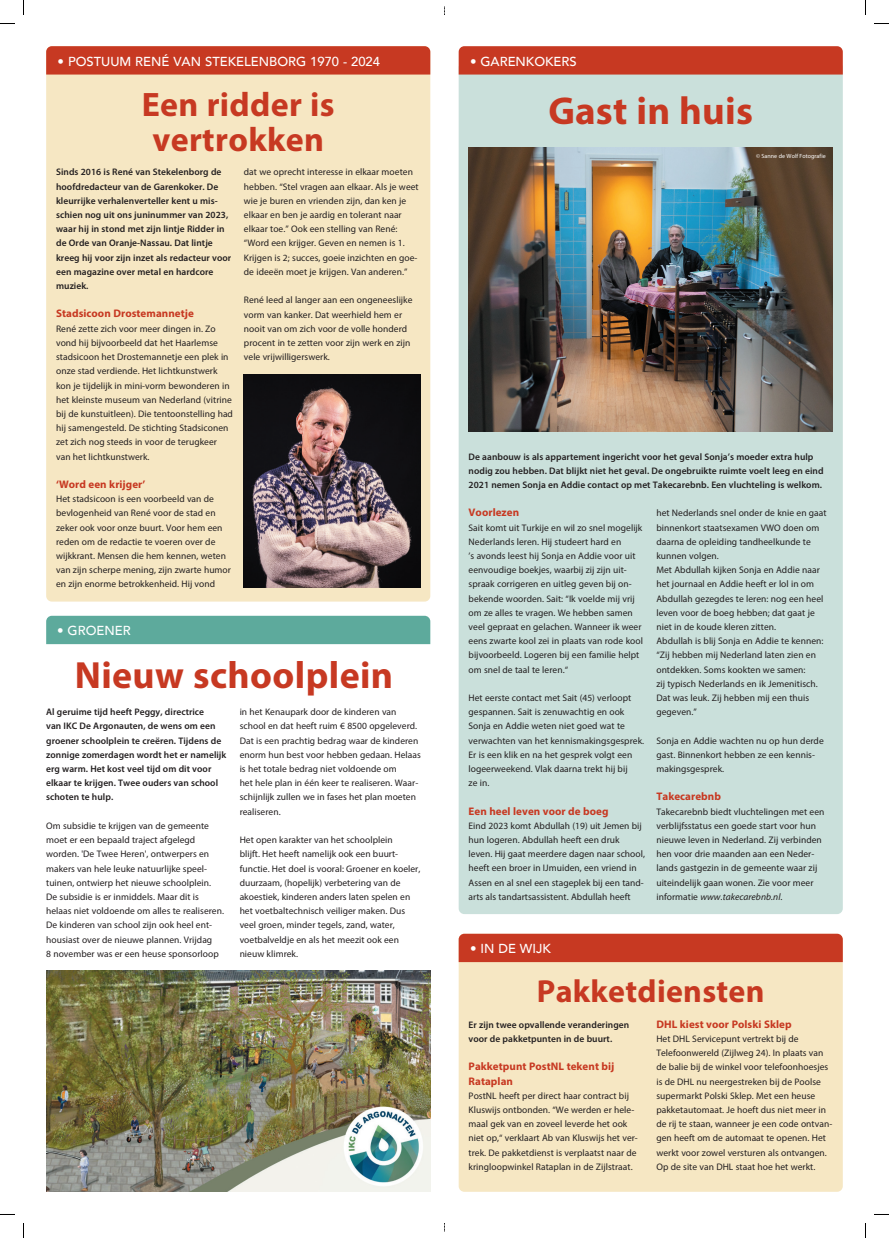
<style>
.page{position:relative;width:889px;height:1238px;background:#fff}
.page>*{position:absolute;margin:0;border:0;box-sizing:border-box;transform-origin:0 0}
.t1{font:700 39px "Myriad Pro";letter-spacing:.005em;color:#c73922}
.t2{font:700 38px "Myriad Pro";letter-spacing:.01em;color:#c73922}
.t3{font:700 34px/35px "Myriad Pro";letter-spacing:.01em;color:#c73922;text-align:center}
.t4{font:700 32px "Myriad Pro";letter-spacing:.01em;color:#c73922}
.t5{font:500 13px "Avenir";color:#fff}
.t6{font:700 11px/14.2px "Myriad Pro";letter-spacing:.005em;color:#c73922}
.t7{font:9.5px/14.2px "Myriad Pro";letter-spacing:.005em;color:#231f20}
.t8{font:600 9.5px/14.2px "Myriad Pro";letter-spacing:.005em;color:#231f20}
.t9{font:6px "Myriad Pro";letter-spacing:.005em;color:#fff}
.s1{font-style:italic}
</style>
<div class="page">
<div style="left:459px;top:62px;width:384px;height:852px;background:#cae0db;border-radius:6px"></div>
<svg style="left:459px;top:46px;width:384px;height:29px;background:#c73d26"></svg>
<img style="left:469px;top:147px;width:364px;height:284px">
<div style="left:459px;top:933px;width:384px;height:258px;background:#f6e7c3;border-radius:6px"></div>
<div style="left:46px;top:46px;width:384px;height:555px;background:#f6e7c3;border-radius:6px"></div>
<img style="left:244px;top:374px;width:176px;height:213px">
<svg style="left:46px;top:46px;width:384px;height:29px;background:#c83d25"></svg>
<div style="left:46px;top:616px;width:384px;height:28px;background:#5daa9c"></div>
<img style="left:46px;top:971px;width:384px;height:220px">
<div style="left:459px;top:933px;width:384px;height:29px;background:#c73922"></div>
<svg style="left:0;top:23px;width:15px;height:1px"></svg>
<svg style="left:874px;top:23px;width:15px;height:1px"></svg>
<svg style="left:0;top:1214px;width:15px;height:1px"></svg>
<svg style="left:874px;top:1214px;width:15px;height:1px"></svg>
<svg style="left:23px;top:0;width:1px;height:15px"></svg>
<svg style="left:23px;top:1223px;width:1px;height:15px"></svg>
<svg style="left:865px;top:0;width:1px;height:15px"></svg>
<svg style="left:865px;top:1223px;width:1px;height:15px"></svg>
<h3 class="t5" style="left:58px;top:50px;width:324px">• POSTUUM RENÉ VAN STEKELENBORG 1970 - 2024</h3>
<h3 class="t3" style="left:142px;top:86px;width:194px">Een ridder is vertrokken</h3>
<p class="t8" style="left:56px;top:165px;width:177px">Sinds 2016 is René van Stekelenborg de hoofdredacteur van de Garenkoker. De kleurrijke verhalenverteller kent u mis&shy;schien nog uit ons juninummer van 2023, waar hij in stond met zijn lintje Ridder in de Orde van Oranje-Nassau. Dat lintje kreeg hij voor zijn inzet als redacteur voor een magazine over metal en hardcore muziek.</p>
<p class="t7" style="left:244px;top:165px;width:176px">dat we oprecht interesse in elkaar moeten hebben. “Stel vragen aan elkaar. Als je weet wie je buren en vrienden zijn, dan ken je elkaar en ben je aardig en tolerant naar elkaar toe.” Ook een stelling van René: “Word een krijger. Geven en nemen is 1.<br>Krijgen is 2; succes, goeie inzichten en goe&shy;de ideeën moet je krijgen. Van anderen.”</p>
<p class="t7" style="left:244px;top:293px;width:170px">René leed al langer aan een ongeneeslijke vorm van kanker. Dat weerhield hem er nooit van om zich voor de volle honderd procent in te zetten voor zijn werk en zijn vele vrijwilligerswerk.</p>
<p class="t6" style="left:56px;top:306px;width:139px">Stadsicoon Drostemannetje</p>
<p class="t7" style="left:56px;top:321px;width:178px">René zette zich voor meer dingen in. Zo vond hij bijvoorbeeld dat het Haarlemse stadsicoon het Drostemannetje een plek in onze stad verdiende. Het lichtkunstwerk kon je tijdelijk in mini-vorm bewonderen in het kleinste museum van Nederland (vitrine bij de kunstuitleen). Die tentoonstelling had hij samengesteld. De stichting Stadsiconen zet zich nog steeds in voor de terugkeer van het lichtkunstwerk.</p>
<p class="t6" style="left:56px;top:477px;width:91px">‘Word een krijger’</p>
<p class="t7" style="left:56px;top:492px;width:176px">Het stadsicoon is een voorbeeld van de bevlogenheid van René voor de stad en zeker ook voor onze buurt. Voor hem een reden om de redactie te voeren over de wijkkrant. Mensen die hem kennen, weten van zijn scherpe mening, zijn zwarte humor en zijn enorme betrokkenheid. Hij vond</p>
<h3 class="t5" style="left:57px;top:619px;width:75px">• GROENER</h3>
<h2 class="t2" style="left:75px;top:651px;width:320px">Nieuw schoolplein</h2>
<p class="t7" style="left:240px;top:705px;width:183px">in het Kenaupark door de kinderen van school en dat heeft ruim € 8500 opgeleverd.<br>Dat is een prachtig bedrag waar de kinderen enorm hun best voor hebben gedaan. Helaas is het totale bedrag niet voldoende om<br>het hele plan in één keer te realiseren. Waar&shy;schijnlijk zullen we in fases het plan moeten realiseren.</p>
<p class="t7" style="left:240px;top:832px;width:182px">Het open karakter van het schoolplein<br>blijft. Het heeft namelijk ook een buurt&shy;functie. Het doel is vooral: Groener en koeler, duurzaam, (hopelijk) verbetering van de akoestiek, kinderen anders laten spelen en het voetbaltechnisch veiliger maken. Dus veel groen, minder tegels, zand, water, voetbalveldje en als het meezit ook een nieuw klimrek.</p>
<p class="t8" style="left:46px;top:705px;width:182px">Al geruime tijd heeft Peggy, directrice<br>van IKC De Argonauten, de wens om een groener schoolplein te creëren. Tijdens de zonnige zomerdagen wordt het er namelijk erg warm. Het kost veel tijd om dit voor elkaar te krijgen. Twee ouders van school schoten te hulp.</p>
<p class="t7" style="left:46px;top:818px;width:179px">Om subsidie te krijgen van de gemeente moet er een bepaald traject afgelegd worden. 'De Twee Heren', ontwerpers en makers van hele leuke natuurlijke speel&shy;tuinen, ontwierp het nieuwe schoolplein.<br>De subsidie is er inmiddels. Maar dit is helaas niet voldoende om alles te realiseren.<br>De kinderen van school zijn ook heel ent&shy;housiast over de nieuwe plannen. Vrijdag<br>8 november was er een heuse sponsorloop</p>
<h3 class="t5" style="left:470px;top:50px;width:108px">• GARENKOKERS</h3>
<h1 class="t1" style="left:548px;top:85px;width:206px">Gast in huis</h1>
<p class="t9" style="left:756px;top:152px;width:71px">© Sanne de Wolf Fotografie</p>
<p class="t8" style="left:469px;top:449px;width:356px">De aanbouw is als appartement ingericht voor het geval Sonja’s moeder extra hulp nodig zou hebben. Dat blijkt niet het geval. De ongebruikte ruimte voelt leeg en eind<br>2021 nemen Sonja en Addie contact op met Takecarebnb. Een vluchteling is welkom.</p>
<p class="t6" style="left:469px;top:505px;width:52px">Voorlezen</p>
<p class="t7" style="left:469px;top:520px;width:176px">Sait komt uit Turkije en wil zo snel mogelijk Nederlands leren. Hij studeert hard en<br>’s avonds leest hij Sonja en Addie voor uit eenvoudige boekjes, waarbij zij zijn uit&shy;spraak corrigeren en uitleg geven bij on&shy;bekende woorden. Sait: “Ik voelde mij vrij om ze alles te vragen. We hebben samen veel gepraat en gelachen. Wanneer ik weer eens zwarte kool zei in plaats van rode kool bijvoorbeeld. Logeren bij een familie helpt om snel de taal te leren.“</p>
<p class="t7" style="left:469px;top:690px;width:177px">Het eerste contact met Sait (45) verloopt gespannen. Sait is zenuwachtig en ook Sonja en Addie weten niet goed wat te verwachten van het kennismakingsgesprek.<br>Er is een klik en na het gesprek volgt een logeerweekend. Vlak daarna trekt hij bij<br>ze in.</p>
<p class="t6" style="left:469px;top:803px;width:142px">Een heel leven voor de boeg</p>
<p class="t7" style="left:469px;top:818px;width:178px">Eind 2023 komt Abdullah (19) uit Jemen bij hun logeren. Abdullah heeft een druk leven. Hij gaat meerdere dagen naar school, heeft een broer in IJmuiden, een vriend in Assen en al snel een stageplek bij een tand&shy;arts als tandartsassistent. Abdullah heeft</p>
<p class="t7" style="left:656px;top:506px;width:172px">het Nederlands snel onder de knie en gaat binnenkort staatsexamen VWO doen om daarna de opleiding tandheelkunde te kunnen volgen.<br>Met Abdullah kijken Sonja en Addie naar het journaal en Addie heeft er lol in om Abdullah gezegdes te leren: nog een heel leven voor de boeg hebben; dat gaat je niet in de koude kleren zitten.<br>Abdullah is blij Sonja en Addie te kennen: “Zij hebben mij Nederland laten zien en ontdekken. Soms kookten we samen:<br>zij typisch Nederlands en ik Jemenitisch.<br>Dat was leuk. Zij hebben mij een thuis gegeven.”</p>
<p class="t7" style="left:656px;top:733px;width:169px">Sonja en Addie wachten nu op hun derde gast. Binnenkort hebben ze een kennis&shy;makingsgesprek.</p>
<p class="t6" style="left:656px;top:789px;width:66px">Takecarebnb</p>
<p class="t7" style="left:656px;top:804px;width:170px">Takecarebnb biedt vluchtelingen met een verblijfsstatus een goede start voor hun nieuwe leven in Nederland. Zij verbinden hen voor drie maanden aan een Neder&shy;lands gastgezin in de gemeente waar zij uiteindelijk gaan wonen. Zie voor meer informatie <span class="s1">www.takecarebnb.nl</span>.</p>
<h3 class="t5" style="left:470px;top:937px;width:82px">• IN DE WIJK</h3>
<h3 class="t4" style="left:537px;top:970px;width:229px">Pakketdiensten</h3>
<p class="t8" style="left:469px;top:1017px;width:162px">Er zijn twee opvallende veranderingen voor de pakketpunten in de buurt.</p>
<p class="t6" style="left:469px;top:1059px;width:147px">Pakketpunt PostNL tekent bij<br>Rataplan</p>
<p class="t7" style="left:469px;top:1088px;width:171px">PostNL heeft per direct haar contract bij Kluswijs ontbonden. “We werden er hele&shy;maal gek van en zoveel leverde het ook niet op,“ verklaart Ab van Kluswijs het ver&shy;trek. De pakketdienst is verplaatst naar de kringloopwinkel Rataplan in de Zijlstraat.</p>
<p class="t6" style="left:656px;top:1016px;width:137px">DHL kiest voor Polski Sklep</p>
<p class="t7" style="left:656px;top:1031px;width:177px">Het DHL Servicepunt vertrekt bij de Telefoonwereld (Zijlweg 24). In plaats van de balie bij de winkel voor telefoonhoesjes is de DHL nu neergestreken bij de Poolse supermarkt Polski Sklep. Met een heuse pakketautomaat. Je hoeft dus niet meer in de rij te staan, wanneer je een code ontvan&shy;gen heeft om de automaat te openen. Het werkt voor zowel versturen als ontvangen.<br>Op de site van DHL staat hoe het werkt.</p>
</div>
